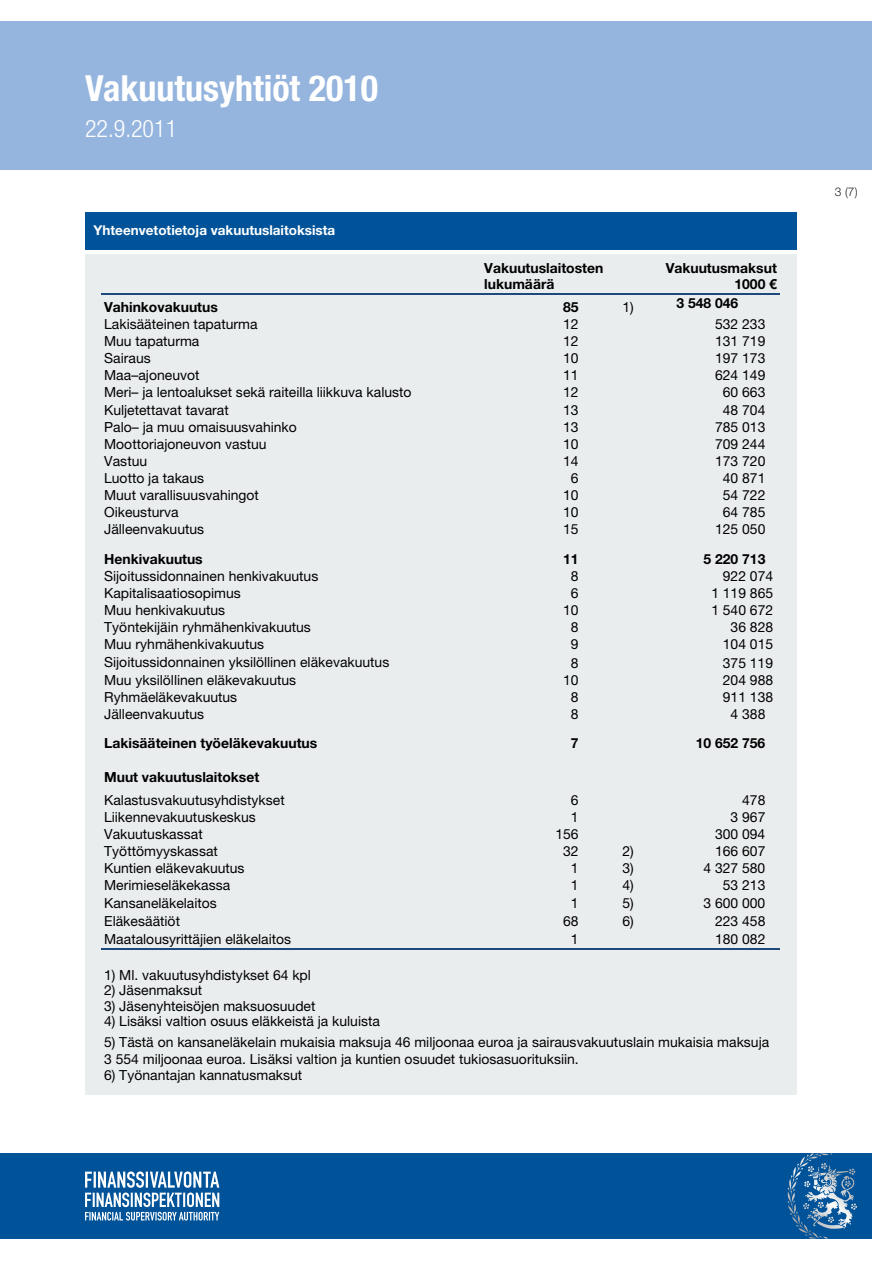
<style>
.page{position:relative;width:893px;height:1263px;background:#fff}
.page>*{position:absolute;margin:0;border:0;box-sizing:border-box;transform-origin:0 0}
.t1{font:700 condensed 36px "Helvetica Neue LT Std";color:#fff}
.t2{font:300 condensed 24px "Helvetica Neue LT Std";color:#fff}
.t3{font:13.95px/22.4px "Helvetica Neue LT Std";color:#000}
.t4{font:700 13.95px "Helvetica Neue LT Std";color:#000}
.GRAAFIN_OTSIKKO{font:700 13.5px "Helvetica Neue LT Std";color:#fff}
.t5{font:300 12px "Helvetica Neue LT Std";color:#231f20}
.s1{font-weight:700}
</style>
<div class="page">
<div style="left:0;top:21px;width:872px;height:149px;background:#95b5de"></div>
<div style="left:0;top:1153px;width:872px;height:85px;background:#015399"></div>
<svg style="left:800px;top:1153px;width:32px;height:13px"></svg>
<svg style="left:85px;top:1171px;width:134px;height:49px"></svg>
<div style="left:85px;top:213px;width:712px;height:37px;background:#015399"></div>
<div style="left:85px;top:254px;width:712px;height:840px;background:#eaedee"></div>
<hr style="left:101px;top:293px;width:679px;height:1px;background:#1f497d">
<hr style="left:101px;top:948px;width:679px;height:1px;background:#1f497d">
<h1 class="t1" style="left:85px;top:67px;width:294px">Vakuutusyhtiöt 2010</h1>
<h2 class="t2" style="left:85px;top:115px;width:94px">22.9.2011</h2>
<p class="GRAAFIN_OTSIKKO" style="left:94px;top:222px;width:243px">Yhteenvetotietoja vakuutuslaitoksista</p>
<p class="t4" style="left:484px;top:260px;width:121px">Vakuutuslaitosten</p>
<p class="t4" style="left:666px;top:260px;width:113px">Vakuutusmaksut</p>
<p class="t4" style="left:484px;top:275px;width:72px">lukumäärä</p>
<p class="t4" style="left:734px;top:275px;width:44px">1000 €</p>
<p class="t4" style="left:104px;top:298px;width:115px">Vahinkovakuutus</p>
<p class="t4" style="left:563px;top:298px;width:17px">85</p>
<p class="t3" style="left:622px;top:295px;width:13px">1)</p>
<p class="t4" style="left:677px;top:294px;width:63px">3 548 046</p>
<p class="t3" style="left:104px;top:313px;width:155px">Lakisääteinen tapaturma</p>
<p class="t3" style="left:563px;top:313px;width:17px">12</p>
<p class="t3" style="left:715px;top:313px;width:52px">532 233</p>
<p class="t3" style="left:104px;top:330px;width:97px">Muu tapaturma</p>
<p class="t3" style="left:563px;top:330px;width:17px">12</p>
<p class="t3" style="left:715px;top:330px;width:52px">131 719</p>
<p class="t3" style="left:104px;top:347px;width:48px">Sairaus</p>
<p class="t3" style="left:563px;top:347px;width:17px">10</p>
<p class="t3" style="left:715px;top:347px;width:52px">197 173</p>
<p class="t3" style="left:104px;top:364px;width:97px">Maa–ajoneuvot</p>
<p class="t3" style="left:563px;top:364px;width:17px">11</p>
<p class="t3" style="left:715px;top:364px;width:52px">624 149</p>
<p class="t3" style="left:104px;top:381px;width:309px">Meri– ja lentoalukset sekä raiteilla liikkuva kalusto</p>
<p class="t3" style="left:563px;top:381px;width:17px">12</p>
<p class="t3" style="left:723px;top:381px;width:44px">60 663</p>
<p class="t3" style="left:104px;top:398px;width:126px">Kuljetettavat tavarat</p>
<p class="t3" style="left:563px;top:398px;width:17px">13</p>
<p class="t3" style="left:723px;top:398px;width:44px">48 704</p>
<p class="t3" style="left:104px;top:415px;width:194px">Palo– ja muu omaisuusvahinko</p>
<p class="t3" style="left:563px;top:415px;width:17px">13</p>
<p class="t3" style="left:715px;top:415px;width:52px">785 013</p>
<p class="t3" style="left:104px;top:432px;width:164px">Moottoriajoneuvon vastuu</p>
<p class="t3" style="left:563px;top:432px;width:17px">10</p>
<p class="t3" style="left:715px;top:432px;width:52px">709 244</p>
<p class="t3" style="left:104px;top:450px;width:44px">Vastuu</p>
<p class="t3" style="left:563px;top:450px;width:17px">14</p>
<p class="t3" style="left:715px;top:450px;width:52px">173 720</p>
<p class="t3" style="left:104px;top:467px;width:101px">Luotto ja takaus</p>
<p class="t3" style="left:571px;top:467px;width:9px">6</p>
<p class="t3" style="left:723px;top:467px;width:44px">40 871</p>
<p class="t3" style="left:104px;top:484px;width:156px">Muut varallisuusvahingot</p>
<p class="t3" style="left:563px;top:484px;width:17px">10</p>
<p class="t3" style="left:723px;top:484px;width:44px">54 722</p>
<p class="t3" style="left:104px;top:501px;width:76px">Oikeusturva</p>
<p class="t3" style="left:563px;top:501px;width:17px">10</p>
<p class="t3" style="left:723px;top:501px;width:44px">64 785</p>
<p class="t3" style="left:104px;top:518px;width:101px">Jälleenvakuutus</p>
<p class="t3" style="left:563px;top:518px;width:17px">15</p>
<p class="t3" style="left:715px;top:518px;width:52px">125 050</p>
<p class="t4" style="left:104px;top:550px;width:100px">Henkivakuutus</p>
<p class="t4" style="left:563px;top:550px;width:17px">11</p>
<p class="t4" style="left:704px;top:550px;width:63px">5 220 713</p>
<p class="t3" style="left:104px;top:564px;width:216px">Sijoitussidonnainen henkivakuutus</p>
<p class="t3" style="left:571px;top:564px;width:9px">8</p>
<p class="t3" style="left:723px;top:564px;width:52px">922 074</p>
<p class="t3" style="left:104px;top:581px;width:138px">Kapitalisaatiosopimus</p>
<p class="t3" style="left:571px;top:581px;width:9px">6</p>
<p class="t3" style="left:711px;top:581px;width:63px">1 119 865</p>
<p class="t3" style="left:104px;top:599px;width:122px">Muu henkivakuutus</p>
<p class="t3" style="left:563px;top:599px;width:17px">10</p>
<p class="t3" style="left:711px;top:599px;width:63px">1 540 672</p>
<p class="t3" style="left:104px;top:616px;width:208px">Työntekijäin ryhmähenkivakuutus</p>
<p class="t3" style="left:571px;top:616px;width:9px">8</p>
<p class="t3" style="left:731px;top:616px;width:44px">36 828</p>
<p class="t3" style="left:104px;top:633px;width:161px">Muu ryhmähenkivakuutus</p>
<p class="t3" style="left:571px;top:633px;width:9px">9</p>
<p class="t3" style="left:723px;top:633px;width:52px">104 015</p>
<p class="t3" style="left:104px;top:650px;width:287px">Sijoitussidonnainen yksilöllinen eläkevakuutus</p>
<p class="t3" style="left:571px;top:651px;width:9px">8</p>
<p class="t3" style="left:723px;top:651px;width:52px">375 119</p>
<p class="t3" style="left:104px;top:668px;width:193px">Muu yksilöllinen eläkevakuutus</p>
<p class="t3" style="left:563px;top:668px;width:17px">10</p>
<p class="t3" style="left:723px;top:668px;width:52px">204 988</p>
<p class="t3" style="left:104px;top:685px;width:135px">Ryhmäeläkevakuutus</p>
<p class="t3" style="left:571px;top:685px;width:9px">8</p>
<p class="t3" style="left:723px;top:685px;width:52px">911 138</p>
<p class="t3" style="left:104px;top:703px;width:101px">Jälleenvakuutus</p>
<p class="t3" style="left:571px;top:703px;width:9px">8</p>
<p class="t3" style="left:731px;top:703px;width:36px">4 388</p>
<p class="t4" style="left:104px;top:734px;width:215px">Lakisääteinen työeläkevakuutus</p>
<p class="t4" style="left:571px;top:734px;width:9px">7</p>
<p class="t4" style="left:696px;top:734px;width:71px">10 652 756</p>
<p class="t3" style="left:104px;top:766px;width:182px"><span class="s1">Muut vakuutuslaitokset<br></span>Kalastusvakuutusyhdistykset</p>
<p class="t3" style="left:571px;top:788px;width:9px">6</p>
<p class="t3" style="left:742px;top:788px;width:25px">478</p>
<p class="t3" style="left:104px;top:805px;width:153px">Liikennevakuutuskeskus</p>
<p class="t3" style="left:571px;top:805px;width:9px">1</p>
<p class="t3" style="left:731px;top:805px;width:36px">3 967</p>
<p class="t3" style="left:104px;top:823px;width:100px">Vakuutuskassat</p>
<p class="t3" style="left:555px;top:823px;width:25px">156</p>
<p class="t3" style="left:715px;top:823px;width:52px">300 094</p>
<p class="t3" style="left:104px;top:840px;width:115px">Työttömyyskassat</p>
<p class="t3" style="left:563px;top:840px;width:17px">32</p>
<p class="t3" style="left:622px;top:840px;width:13px">2)</p>
<p class="t3" style="left:715px;top:840px;width:52px">166 607</p>
<p class="t3" style="left:104px;top:857px;width:142px">Kuntien eläkevakuutus</p>
<p class="t3" style="left:571px;top:857px;width:9px">1</p>
<p class="t3" style="left:622px;top:857px;width:13px">3)</p>
<p class="t3" style="left:704px;top:857px;width:63px">4 327 580</p>
<p class="t3" style="left:104px;top:874px;width:128px">Merimieseläkekassa</p>
<p class="t3" style="left:571px;top:874px;width:9px">1</p>
<p class="t3" style="left:622px;top:874px;width:13px">4)</p>
<p class="t3" style="left:723px;top:874px;width:44px">53 213</p>
<p class="t3" style="left:104px;top:891px;width:114px">Kansaneläkelaitos</p>
<p class="t3" style="left:571px;top:891px;width:9px">1</p>
<p class="t3" style="left:622px;top:891px;width:13px">5)</p>
<p class="t3" style="left:704px;top:891px;width:63px">3 600 000</p>
<p class="t3" style="left:104px;top:909px;width:77px">Eläkesäätiöt</p>
<p class="t3" style="left:563px;top:909px;width:17px">68</p>
<p class="t3" style="left:622px;top:909px;width:13px">6)</p>
<p class="t3" style="left:715px;top:909px;width:52px">223 458</p>
<p class="t3" style="left:104px;top:928px;width:189px">Maatalousyrittäjien eläkelaitos</p>
<p class="t3" style="left:571px;top:928px;width:9px">1</p>
<p class="t3" style="left:715px;top:928px;width:52px">180 082</p>
<p class="t3" style="left:104px;top:963px;width:208px">1) Ml. vakuutusyhdistykset 64 kpl</p>
<p class="t3" style="left:104px;top:979px;width:100px">2) Jäsenmaksut</p>
<p class="t3" style="left:104px;top:994px;width:213px">3) Jäsenyhteisöjen maksuosuudet</p>
<p class="t3" style="left:104px;top:1010px;width:277px">4) Lisäksi valtion osuus eläkkeistä ja kuluista</p>
<p class="t3" style="left:104px;top:1032px;width:666px;line-height:17.7px">5) Tästä on kansaneläkelain mukaisia maksuja 46 miljoonaa euroa ja sairausvakuutuslain mukaisia maksuja<br>3 554 miljoonaa euroa. Lisäksi valtion ja kuntien osuudet tukiosasuorituksiin.</p>
<p class="t3" style="left:104px;top:1063px;width:200px">6) Työnantajan kannatusmaksut</p>
<p class="t5" style="left:835px;top:184px;width:24px">3 (7)</p>
</div>
